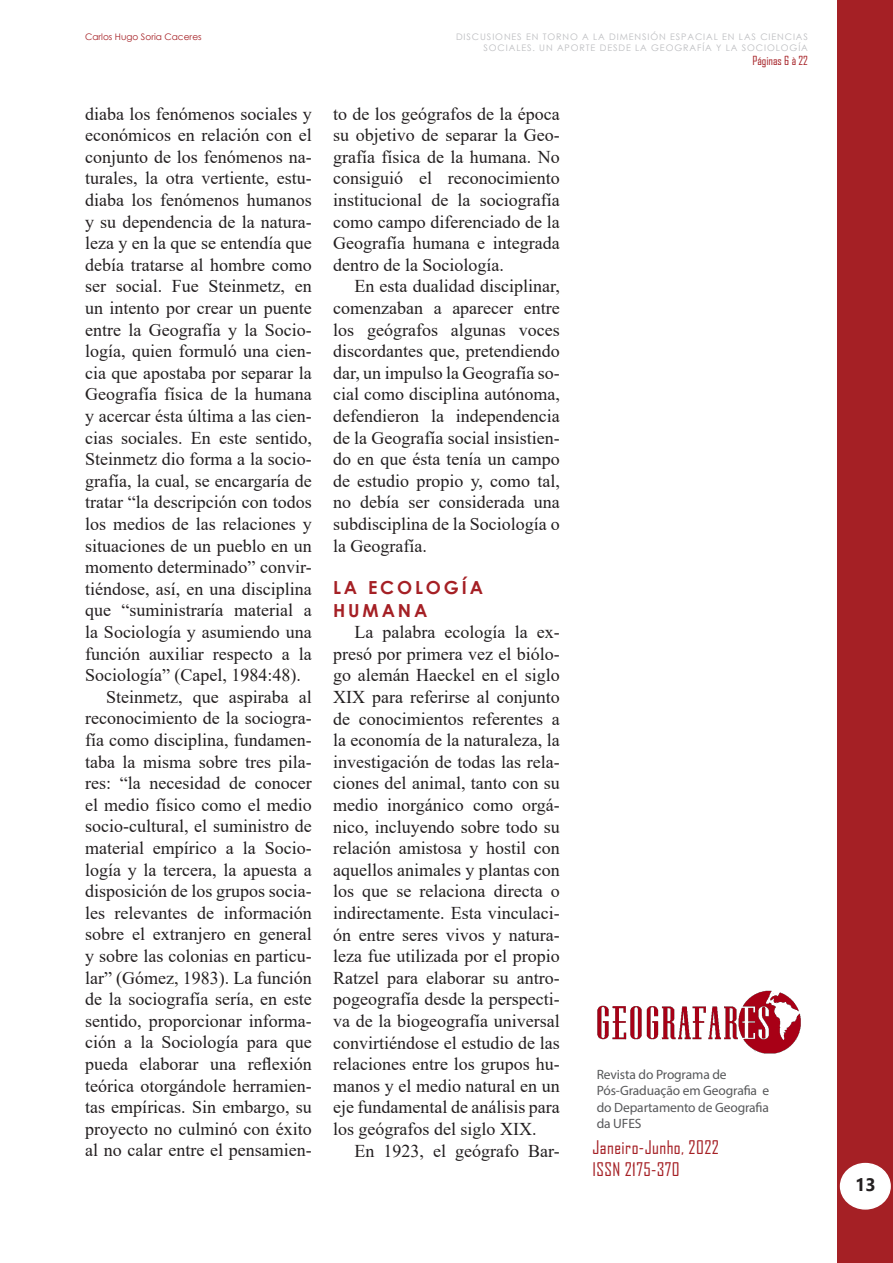
<style>
.page{position:relative;width:893px;height:1263px;background:#fff}
.page>*{position:absolute;margin:0;border:0;box-sizing:border-box;transform-origin:0 0}
.Corpo_do_Texto_Ofici{font:18px/21.6px "Times New Roman";color:#231f20;text-align:justify}
.t1{font:18px/21.6px "Agency FB";letter-spacing:.025em;color:#a52025}
.TÍTULO_CENTURY{font:700 18px/22.5px "Century Gothic";letter-spacing:.16em;color:#a52025}
.t2{font:700 18px "Segoe UI";color:#231f20}
.t3{font:13.5px/16.2px "Myriad Pro";letter-spacing:-.01em;color:#57585a}
.t4{font:12px "Agency FB";color:#a52025}
.t5{font:9px/10.8px "Century Gothic";letter-spacing:.1em;color:#bcbdc0;text-align:right}
.t6{font:9px "Century Gothic";color:#a52025}
</style>
<div class="page">
<div style="left:838px;top:0;width:55px;height:1263px;background:#a52025"></div>
<div style="left:841px;top:1163px;width:49px;height:46px;background:#fff;border-radius:50%"></div>
<div style="left:840px;top:1163px;width:51px;height:46px;border:2px solid #fff;border-radius:50%"></div>
<img style="left:597px;top:990px;width:204px;height:64px">
<p class="t6" style="left:85px;top:30px;width:118px">Carlos Hugo Soria Caceres</p>
<p class="Corpo_do_Texto_Ofici" style="left:85px;top:102px;width:228px">diaba los fenómenos sociales y económicos en relación con el conjunto de los fenómenos na&shy;turales, la otra vertiente, estu&shy;diaba los fenómenos humanos y su dependencia de la natura&shy;leza y en la que se entendía que debía tratarse al hombre como ser social. Fue Steinmetz, en un intento por crear un puente entre la Geografía y la Socio&shy;logía, quien formuló una cien&shy;cia que apostaba por separar la Geografía física de la humana y acercar ésta última a las cien&shy;cias sociales. En este sentido, Steinmetz dio forma a la socio&shy;grafía, la cual, se encargaría de tratar “la descripción con todos los medios de las relaciones y situaciones de un pueblo en un momento determinado” convir&shy;tiéndose, así, en una disciplina que “suministraría material a la Sociología y asumiendo una función auxiliar respecto a la Sociología” (Capel, 1984:48).</p>
<p class="Corpo_do_Texto_Ofici" style="left:85px;top:685px;width:228px;text-indent:21px">Steinmetz, que aspiraba al reconocimiento de la sociogra&shy;fía como disciplina, fundamen&shy;taba la misma sobre tres pila&shy;res: “la necesidad de conocer el medio físico como el medio socio-cultural, el suministro de material empírico a la Socio&shy;logía y la tercera, la apuesta a disposición de los grupos socia&shy;les relevantes de información sobre el extranjero en general y sobre las colonias en particu&shy;lar” (Gómez, 1983). La función de la sociografía sería, en este sentido, proporcionar informa&shy;ción a la Sociología para que pueda elaborar una reflexión teórica otorgándole herramien&shy;tas empíricas. Sin embargo, su proyecto no culminó con éxito al no calar entre el pensamien-</p>
<p class="t5" style="left:456px;top:31px;width:353px">DISCUSIONES EN TORNO A LA DIMENSIÓN ESPACIAL EN LAS CIENCIAS<br>SOCIALES. UN APORTE DESDE LA GEOGRAFÍA Y LA SOCIOLOGÍA</p>
<p class="t4" style="left:752px;top:53px;width:57px">Páginas 6 à 22</p>
<p class="Corpo_do_Texto_Ofici" style="left:333px;top:102px;width:228px">to de los geógrafos de la época su objetivo de separar la Geo&shy;grafía física de la humana. No consiguió el reconocimiento institucional de la sociografía como campo diferenciado de la Geografía humana e integrada dentro de la Sociología.</p>
<p class="Corpo_do_Texto_Ofici" style="left:333px;top:275px;width:228px;text-indent:21px">En esta dualidad disciplinar, comenzaban a aparecer entre los geógrafos algunas voces discordantes que, pretendiendo dar, un impulso la Geografía so&shy;cial como disciplina autónoma, defendieron la independencia de la Geografía social insistien&shy;do en que ésta tenía un campo de estudio propio y, como tal, no debía ser considerada una subdisciplina de la Sociología o la Geografía.</p>
<p class="TÍTULO_CENTURY" style="left:333px;top:575px;width:152px">LA ECOLOGÍA<br>HUMANA</p>
<p class="Corpo_do_Texto_Ofici" style="left:333px;top:621px;width:228px;text-indent:21px">La palabra ecología la ex&shy;presó por primera vez el biólo&shy;go alemán Haeckel en el siglo XIX para referirse al conjunto de conocimientos referentes a la economía de la naturaleza, la investigación de todas las rela&shy;ciones del animal, tanto con su medio inorgánico como orgá&shy;nico, incluyendo sobre todo su relación amistosa y hostil con aquellos animales y plantas con los que se relaciona directa o indirectamente. Esta vinculaci&shy;ón entre seres vivos y natura&shy;leza fue utilizada por el propio Ratzel para elaborar su antro&shy;pogeografía desde la perspecti&shy;va de la biogeografía universal convirtiéndose el estudio de las relaciones entre los grupos hu&shy;manos y el medio natural en un eje fundamental de análisis para los geógrafos del siglo XIX.</p>
<p class="Corpo_do_Texto_Ofici" style="left:354px;top:1139px;width:207px">En 1923, el geógrafo Bar-</p>
<p class="t3" style="left:597px;top:1066px;width:174px">Revista do Programa de<br>Pós-Graduação em Geografia e do Departamento de Geografia da UFES</p>
<p class="t1" style="left:592px;top:1136px;width:128px">Janeiro-Junho, 2022<br>ISSN 2175-370</p>
<p class="t2" style="left:855px;top:1167px;width:22px">13</p>
</div>
